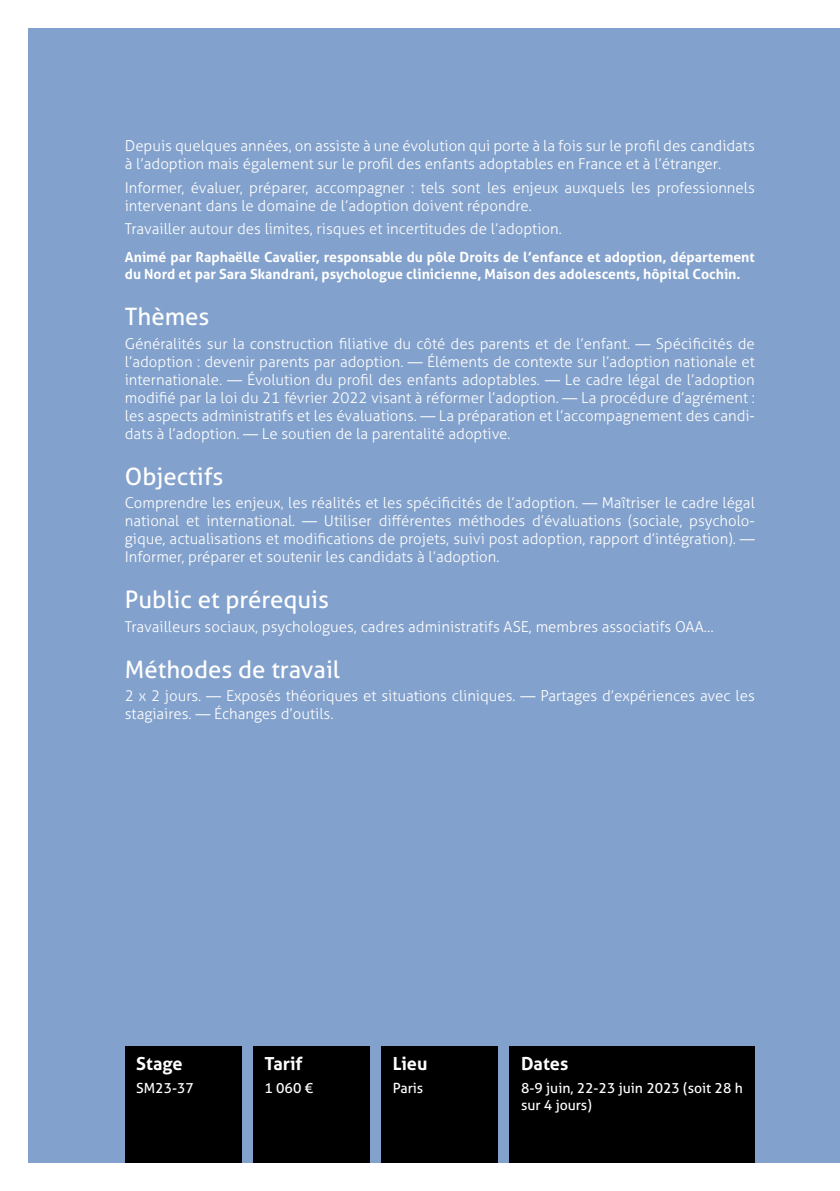
<style>
.page{position:relative;width:840px;height:1191px;background:#fff}
.page>*{position:absolute;margin:0;border:0;box-sizing:border-box;transform-origin:0 0}
.t1{font:24px "Aller";color:#fff}
.t2{font:700 18px "Aller";color:#fff}
.t3{font:300 15px/18px "Aller";color:#fff}
.t4{font:700 14px/16.8px "Aller";color:#fff}
.t5{font:14px/16.8px "Aller";color:#fff}
</style>
<div class="page">
<div style="left:28px;top:28px;width:811px;height:1134px;background:#82a1cc"></div>
<div style="left:381px;top:1045px;width:117px;height:117px;background:#000"></div>
<div style="left:125px;top:1045px;width:117px;height:117px;background:#000"></div>
<div style="left:253px;top:1045px;width:117px;height:117px;background:#000"></div>
<div style="left:509px;top:1045px;width:245px;height:117px;background:#000"></div>
<p class="t3" style="left:125px;top:136px;width:631px">Depuis quelques années, on assiste à une évolution qui porte à la fois sur le profil des candidats à l’adoption mais également sur le profil des enfants adoptables en France et à l’étranger.</p>
<p class="t3" style="left:125px;top:178px;width:631px">Informer, évaluer, préparer, accompagner : tels sont les enjeux auxquels les professionnels intervenant dans le domaine de l’adoption doivent répondre.</p>
<p class="t3" style="left:125px;top:220px;width:438px">Travailler autour des limites, risques et incertitudes de l’adoption.</p>
<p class="t4" style="left:125px;top:249px;width:631px">Animé par Raphaëlle Cavalier, responsable du pôle Droits de l’enfance et adoption, département du Nord et par Sara Skandrani, psychologue clinicienne, Maison des adolescents, hôpital Cochin.</p>
<h1 class="t1" style="left:125px;top:302px;width:86px">Thèmes</h1>
<p class="t3" style="left:125px;top:334px;width:631px;text-align:justify">Généralités sur la construction filiative du côté des parents et de l’enfant. — Spécificités de l’adoption : devenir parents par adoption. — Éléments de contexte sur l’adoption nationale et internationale. — Évolution du profil des enfants adoptables. — Le cadre légal de l’adoption modifié par la loi du 21 février 2022 visant à réformer l’adoption. — La procédure d’agrément : les aspects administratifs et les évaluations. — La préparation et l’accompagnement des candi&shy;dats à l’adoption. — Le soutien de la parentalité adoptive.</p>
<h1 class="t1" style="left:125px;top:461px;width:100px">Objectifs</h1>
<p class="t3" style="left:125px;top:494px;width:631px;text-align:justify">Comprendre les enjeux, les réalités et les spécificités de l’adoption. — Maîtriser le cadre légal national et international. — Utiliser différentes méthodes d’évaluations (sociale, psycholo&shy;gique, actualisations et modifications de projets, suivi post adoption, rapport d’intégration). — Informer, préparer et soutenir les candidats à l’adoption.</p>
<h1 class="t1" style="left:125px;top:585px;width:205px">Public et prérequis</h1>
<p class="t3" style="left:125px;top:617px;width:590px">Travailleurs sociaux, psychologues, cadres administratifs ASE, membres associatifs OAA…</p>
<h1 class="t1" style="left:125px;top:654px;width:217px">Méthodes de travail</h1>
<p class="t3" style="left:125px;top:687px;width:631px">2 x 2 jours. — Exposés théoriques et situations cliniques. — Partages d’expériences avec les stagiaires. — Échanges d’outils.</p>
<p class="t2" style="left:136px;top:1053px;width:48px">Stage</p>
<p class="t5" style="left:136px;top:1079px;width:59px">SM23-37</p>
<p class="t2" style="left:264px;top:1053px;width:40px">Tarif</p>
<p class="t5" style="left:264px;top:1079px;width:50px">1 060 €</p>
<p class="t2" style="left:392px;top:1053px;width:36px">Lieu</p>
<p class="t5" style="left:392px;top:1079px;width:32px">Paris</p>
<p class="t2" style="left:520px;top:1053px;width:49px">Dates</p>
<p class="t5" style="left:520px;top:1079px;width:223px">8‑9 juin, 22‑23 juin 2023 (soit 28 h sur 4 jours)</p>
</div>
